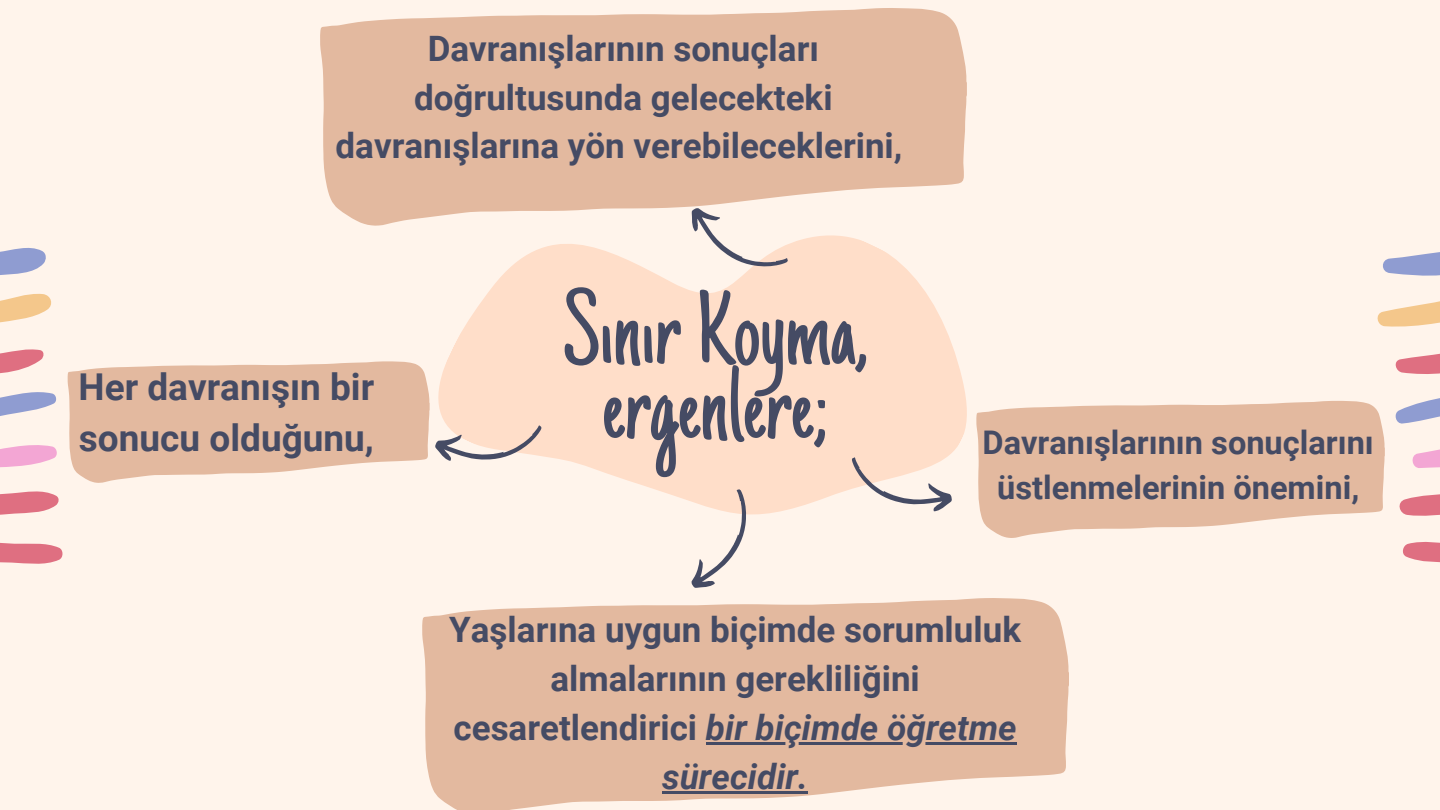
<style>
.page{position:relative;width:1440px;height:810px;background:#fff4eb}
.page>*{position:absolute;margin:0;border:0;box-sizing:border-box;transform-origin:0 0}
.t1{font:106px/75px "Just Another Hand";color:#454b64;text-align:center}
.t2{font:700 37px/51.8px "Roboto";color:#454b64}
.t3{font:700 35px/48.7px "Roboto";color:#454b64;text-align:center}
.t4{font:700 32.6px/45px "Roboto";color:#454b64;text-align:center}
.s1{font-style:italic}
</style>
<div class="page">
<svg style="left:447px;top:235px;width:520px;height:280px;fill:#ffdec9"></svg>
<svg style="left:691px;top:489px;width:56px;height:99px"></svg>
<svg style="left:976px;top:401px;width:409px;height:137px;background:#e6c1a9"></svg>
<svg style="left:852px;top:457px;width:100px;height:54px"></svg>
<svg style="left:1383px;top:252px;width:57px;height:24px"></svg>
<svg style="left:1377px;top:301px;width:63px;height:26px"></svg>
<svg style="left:1395px;top:353px;width:45px;height:21px"></svg>
<svg style="left:1395px;top:398px;width:45px;height:26px"></svg>
<svg style="left:1412px;top:449px;width:28px;height:19px"></svg>
<svg style="left:1399px;top:494px;width:41px;height:22px"></svg>
<svg style="left:1403px;top:541px;width:37px;height:22px"></svg>
<svg style="left:0;top:248px;width:46px;height:27px"></svg>
<svg style="left:0;top:293px;width:52px;height:30px"></svg>
<svg style="left:0;top:349px;width:44px;height:25px"></svg>
<svg style="left:0;top:392px;width:57px;height:24px"></svg>
<svg style="left:0;top:445px;width:57px;height:23px"></svg>
<svg style="left:0;top:491px;width:59px;height:24px"></svg>
<svg style="left:0;top:542px;width:63px;height:22px"></svg>
<svg style="left:68px;top:361px;width:474px;height:122px"></svg>
<svg style="left:422px;top:598px;width:647px;height:212px;background:#e6bfa7"></svg>
<hr style="left:706px;top:742px;width:311px;height:3px;background:#454b64">
<hr style="left:662px;top:791px;width:146px;height:3px;background:#454b64">
<svg style="left:692px;top:226px;width:96px;height:41px"></svg>
<svg style="left:320px;top:8px;width:647px;height:218px;background:#e6c1a9"></svg>
<p class="t3" style="left:336px;top:23px;width:568px">Davranışlarının sonuçları doğrultusunda gelecekteki davranışlarına yön verebileceklerini,</p>
<p class="t2" style="left:79px;top:359px;width:297px">Her davranışın bir sonucu olduğunu,</p>
<h1 class="t1" style="left:563px;top:297px;width:307px">Sınır Koyma, ergenlere;</h1>
<p class="t4" style="left:983px;top:419px;width:393px">Davranışlarının sonuçlarını üstlenmelerinin önemini,</p>
<p class="t3" style="left:449px;top:604px;width:573px">Yaşlarına uygun biçimde sorumluluk almalarının gerekliliğini cesaretlendirici <span class="s1">bir biçimde öğretme sürecidir.</span></p>
</div>
